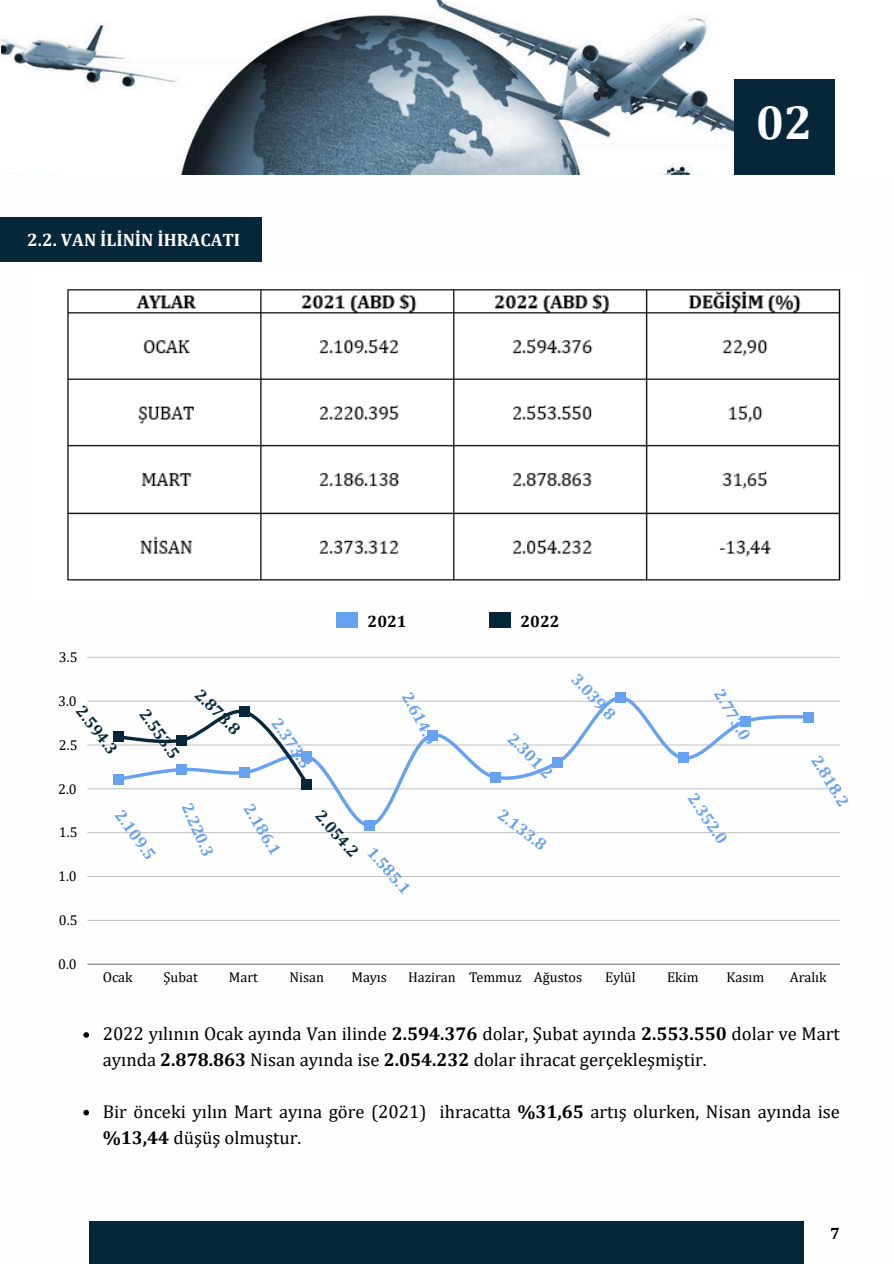
<style>
.page{position:relative;width:894px;height:1264px;background:#fff}
.page>*{position:absolute;margin:0;border:0;box-sizing:border-box;transform-origin:0 0}
.t1{font:800 60px "Montserrat";color:#fff}
.t2{font:700 48px "Cambria";color:#fff}
.t3{font:18.6px/25.8px "Cambria";color:#000}
.t4{font:700 18px "Cambria";color:#fefefe}
.t5{font:700 16.5px "Cambria";color:#67a2f1}
.t6{font:700 16.5px "Cambria";color:#06273a}
.t7{font:700 16.5px "Cambria";color:#000}
.t8{font:14.25px "Cambria";color:#000}
.s1{font-weight:700}
</style>
<div class="page">
<div style="left:89px;top:1220px;width:715px;height:43px;background:#06273a"></div>
<div style="left:0;top:218px;width:261px;height:44px;background:#06273a"></div>
<hr style="left:87px;top:963px;width:752px;height:1px;background:#000">
<hr style="left:87px;top:920px;width:752px;height:1px;background:#000">
<hr style="left:87px;top:876px;width:752px;height:1px;background:#000">
<hr style="left:87px;top:832px;width:752px;height:1px;background:#000">
<hr style="left:87px;top:788px;width:752px;height:1px;background:#000">
<hr style="left:87px;top:744px;width:752px;height:1px;background:#000">
<hr style="left:87px;top:700px;width:752px;height:1px;background:#000">
<hr style="left:87px;top:657px;width:752px;height:1px;background:#000">
<svg style="left:115px;top:694px;width:696px;height:134px"></svg>
<div style="left:113px;top:774px;width:11px;height:10px;background:#67a2f1"></div>
<div style="left:176px;top:764px;width:10px;height:10px;background:#67a2f1"></div>
<div style="left:239px;top:767px;width:10px;height:10px;background:#67a2f1"></div>
<div style="left:301px;top:751px;width:11px;height:10px;background:#67a2f1"></div>
<div style="left:364px;top:820px;width:10px;height:10px;background:#67a2f1"></div>
<div style="left:427px;top:730px;width:10px;height:10px;background:#67a2f1"></div>
<div style="left:489px;top:772px;width:11px;height:10px;background:#67a2f1"></div>
<div style="left:552px;top:757px;width:10px;height:10px;background:#67a2f1"></div>
<div style="left:615px;top:692px;width:10px;height:11px;background:#67a2f1"></div>
<div style="left:677px;top:752px;width:11px;height:11px;background:#67a2f1"></div>
<div style="left:740px;top:716px;width:10px;height:10px;background:#67a2f1"></div>
<div style="left:803px;top:712px;width:10px;height:10px;background:#67a2f1"></div>
<div style="left:113px;top:731px;width:11px;height:11px;background:#06273a"></div>
<div style="left:176px;top:735px;width:10px;height:10px;background:#06273a"></div>
<div style="left:239px;top:706px;width:10px;height:11px;background:#06273a"></div>
<div style="left:301px;top:779px;width:11px;height:10px;background:#06273a"></div>
<img style="left:67px;top:289px;width:774px;height:292px">
<svg style="left:83px;top:1032px;width:6px;height:5px"></svg>
<svg style="left:83px;top:1109px;width:6px;height:6px"></svg>
<div style="left:336px;top:612px;width:22px;height:16px;background:#67a2f1"></div>
<div style="left:489px;top:612px;width:22px;height:16px;background:#06273a"></div>
<img style="left:1px;top:0;width:834px;height:174px">
<div style="left:734px;top:79px;width:100px;height:96px;background:#06273a"></div>
<p class="t4" style="left:27px;top:229px;width:214px">2.2. VAN İLİNİN İHRACATI</p>
<p class="t1" style="left:739px;top:78px;width:79px">02</p>
<p class="t2" style="left:755px;top:94px;width:58px">02</p>
<p class="t8" style="left:59px;top:648px;width:20px">3.5</p>
<p class="t8" style="left:58px;top:692px;width:20px">3.0</p>
<p class="t6" style="left:87px;top:701px;width:58px;rotate:52deg">2.594.3</p>
<p class="t8" style="left:59px;top:736px;width:20px">2.5</p>
<p class="t8" style="left:58px;top:780px;width:20px">2.0</p>
<p class="t6" style="left:152px;top:705px;width:58px;rotate:55deg">2.553.5</p>
<p class="t6" style="left:205px;top:684px;width:58px;rotate:45deg">2.878.8</p>
<p class="t5" style="left:283px;top:714px;width:58px;rotate:55deg">2.373.3</p>
<p class="t7" style="left:367px;top:611px;width:41px">2021</p>
<p class="t7" style="left:520px;top:611px;width:41px">2022</p>
<p class="t5" style="left:415px;top:688px;width:58px;rotate:62deg">2.614.6</p>
<p class="t5" style="left:517px;top:728px;width:58px;rotate:45deg">2.301.2</p>
<p class="t8" style="left:59px;top:824px;width:20px">1.5</p>
<p class="t8" style="left:58px;top:867px;width:20px">1.0</p>
<p class="t8" style="left:59px;top:911px;width:20px">0.5</p>
<h1 class="t5" style="left:127px;top:806px;width:58px;rotate:54deg">2.109.5</h1>
<p class="t5" style="left:196px;top:799px;width:58px;rotate:67deg">2.220.3</p>
<p class="t5" style="left:256px;top:800px;width:58px;rotate:59deg">2.186.1</p>
<p class="t6" style="left:326px;top:806px;width:58px;rotate:49deg">2.054.2</p>
<p class="t5" style="left:377px;top:842px;width:58px;rotate:48deg">1.585.1</p>
<p class="t5" style="left:505px;top:804px;width:58px;rotate:37deg">2.133.8</p>
<p class="t5" style="left:581px;top:669px;width:58px;rotate:47deg">3.039.8</p>
<p class="t8" style="left:58px;top:955px;width:20px">0.0</p>
<p class="t5" style="left:726px;top:685px;width:58px;rotate:60deg">2.773.0</p>
<p class="t5" style="left:699px;top:789px;width:58px;rotate:55deg">2.352.0</p>
<p class="t5" style="left:824px;top:751px;width:58px;rotate:59deg">2.818.2</p>
<p class="t8" style="left:103px;top:968px;width:31px">Ocak</p>
<p class="t8" style="left:163px;top:968px;width:36px">Şubat</p>
<p class="t8" style="left:229px;top:968px;width:31px">Mart</p>
<p class="t8" style="left:289px;top:968px;width:36px">Nisan</p>
<p class="t8" style="left:351px;top:968px;width:37px">Mayıs</p>
<p class="t8" style="left:408px;top:968px;width:175px">Haziran Temmuz Ağustos</p>
<p class="t8" style="left:605px;top:968px;width:32px">Eylül</p>
<p class="t8" style="left:667px;top:968px;width:33px">Ekim</p>
<p class="t8" style="left:726px;top:968px;width:39px">Kasım</p>
<p class="t8" style="left:789px;top:968px;width:38px">Aralık</p>
<p class="t3" style="left:103px;top:1020px;width:738px">2022 yılının Ocak ayında Van ilinde <span class="s1">2.594.376</span> dolar, Şubat ayında <span class="s1">2.553.550</span> dolar ve Mart ayında <span class="s1">2.878.863</span> Nisan ayında ise <span class="s1">2.054.232</span> dolar ihracat gerçekleşmiştir.</p>
<p class="t3" style="left:103px;top:1097px;width:738px">Bir önceki yılın Mart ayına göre (2021) ihracatta <span class="s1">%31,65</span> artış olurken, Nisan ayında ise <span class="s1">%13,44</span> düşüş olmuştur.</p>
<p class="t7" style="left:829px;top:1223px;width:11px">7</p>
</div>
